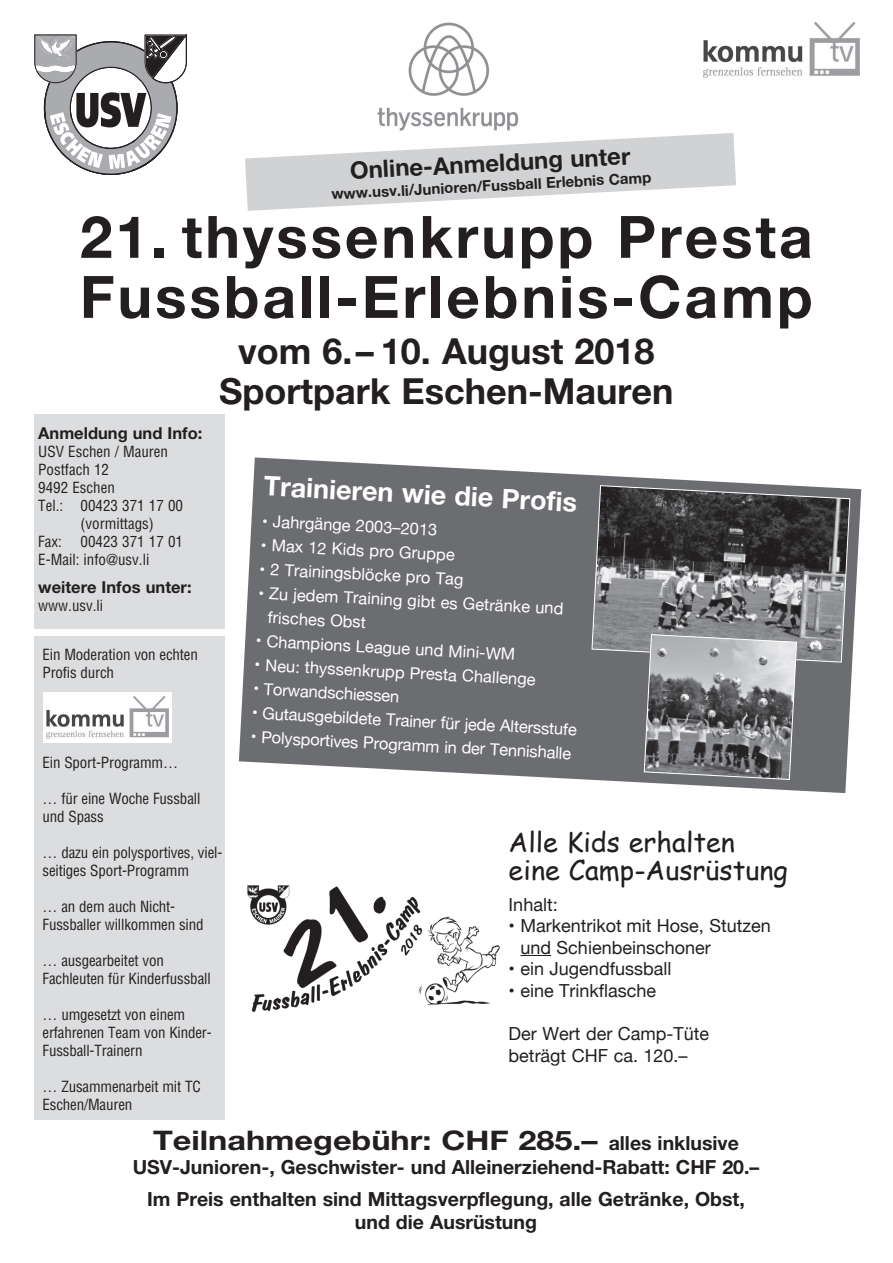
<style>
.page{position:relative;width:893px;height:1263px;background:#fff}
.page>*{position:absolute;margin:0;border:0;box-sizing:border-box;transform-origin:0 0}
.t1{font:700 58.5px/60px "Helvetica Neue";letter-spacing:.05em;color:#231f20}
.t2{font:700 36px/40.5px "Helvetica Neue";color:#231f20;text-align:center}
.t3{font:700 27px "Helvetica Neue";color:#231f20;scale:1.2 1}
.t4{font:27px/28.5px "Comic Sans MS";color:#231f20}
.t5{font:700 27px "Helvetica Neue";color:#fff}
.t6{font:700 24px "Helvetica Neue";color:#231f20}
.t7{font:700 19.5px/32px "Helvetica Neue";color:#231f20;text-align:center}
.t8{font:18px/21.6px "Helvetica Neue";color:#231f20}
.t9{font:16.5px/24px "Helvetica Neue";color:#fff}
.t10{font:700 16.5px "Helvetica Neue";color:#231f20}
.t11{font:condensed 15px/18px "Helvetica";letter-spacing:-.01em;color:#231f20}
.t12{font:700 15px "Helvetica Neue";color:#231f20}
.s1{font-size:19.5px}
</style>
<div class="page">
<svg style="left:35px;top:33px;width:152px;height:142px"></svg>
<div style="left:34px;top:414px;width:190px;height:214px;background:#dcdddf"></div>
<div style="left:34px;top:636px;width:190px;height:484px;background:#dcdddf"></div>
<svg style="left:239px;top:457px;width:622px;height:336px;fill:#6c6d70"></svg>
<svg style="left:591px;top:485px;width:260px;height:178px;background:#616163"></svg>
<hr style="left:520px;top:955px;width:31px;height:1px;background:#231f20">
<img style="left:247px;top:885px;width:253px;height:127px">
<svg style="left:245px;top:133px;width:491px;height:78px"></svg>
<img style="left:373px;top:22px;width:146px;height:113px">
<svg style="left:643px;top:634px;width:154px;height:146px;background:#898a8c"></svg>
<div style="left:43px;top:692px;width:129px;height:51px;background:#fff"></div>
<img style="left:46px;top:696px;width:122px;height:43px">
<img style="left:704px;top:23px;width:155px;height:54px">
<h3 class="t6" style="left:349px;top:155px;width:282px;rotate:-3deg">Online-Anmeldung unter</h3>
<p class="t12" style="left:331px;top:185px;width:322px;rotate:-3deg">www.usv.li/Junioren/Fussball Erlebnis Camp</p>
<h1 class="t1" style="left:80px;top:206px;width:734px">21. thyssenkrupp Presta<br>Fussball-Erlebnis-Camp</h1>
<h2 class="t2" style="left:219px;top:330px;width:456px">vom 6.– 10. August 2018<br>Sportpark Eschen-Mauren</h2>
<p class="t10" style="left:38px;top:423px;width:166px">Anmeldung und Info:</p>
<p class="t11" style="left:38px;top:442px;width:131px">USV Eschen / Mauren</p>
<p class="t11" style="left:38px;top:460px;width:72px">Postfach 12</p>
<p class="t11" style="left:38px;top:478px;width:78px">9492 Eschen</p>
<p class="t11" style="left:38px;top:496px;width:146px">Tel.: 00423 371 17 00</p>
<p class="t11" style="left:81px;top:514px;width:75px">(vormittags)</p>
<p class="t11" style="left:38px;top:532px;width:146px">Fax: 00423 371 17 01</p>
<p class="t11" style="left:38px;top:550px;width:113px">E-Mail: info@usv.li</p>
<p class="t10" style="left:38px;top:577px;width:155px">weitere Infos unter:</p>
<p class="t11" style="left:38px;top:597px;width:66px">www.usv.li</p>
<p class="t11" style="left:43px;top:645px;width:157px">Ein Moderation von echten<br>Profis durch</p>
<p class="t11" style="left:43px;top:753px;width:137px">Ein Sport-Programm…</p>
<p class="t11" style="left:43px;top:789px;width:159px">… für eine Woche Fussball und Spass</p>
<p class="t11" style="left:43px;top:843px;width:181px">… dazu ein polysportives, viel&shy;seitiges Sport-Programm</p>
<p class="t11" style="left:43px;top:897px;width:163px">… an dem auch Nicht-<br>Fussballer willkommen sind</p>
<p class="t11" style="left:43px;top:951px;width:170px">… ausgearbeitet von<br>Fachleuten für Kinderfussball</p>
<p class="t11" style="left:43px;top:1005px;width:171px">… umgesetzt von einem erfahrenen Team von Kinder-<br>Fussball-Trainern</p>
<p class="t11" style="left:43px;top:1077px;width:160px">… Zusammenarbeit mit TC<br>Eschen/Mauren</p>
<h3 class="t5" style="left:265px;top:469px;width:315px;rotate:3deg">Trainieren wie die Profis</h3>
<p class="t9" style="left:263px;top:510px;width:177px;rotate:3deg">• Jahrgänge 2003–2013</p>
<p class="t9" style="left:261px;top:534px;width:196px;rotate:3deg">• Max 12 Kids pro Gruppe</p>
<p class="t9" style="left:260px;top:558px;width:206px;rotate:3deg">• 2 Trainingsblöcke pro Tag</p>
<p class="t9" style="left:270px;top:582px;width:296px;text-indent:-11px;rotate:3deg">• Zu jedem Training gibt es Getränke und frisches Obst</p>
<p class="t9" style="left:256px;top:629px;width:261px;rotate:3deg">• Champions League und Mini-WM</p>
<p class="t9" style="left:255px;top:653px;width:283px;rotate:3deg">• Neu: thyssenkrupp Presta Challenge</p>
<p class="t9" style="left:254px;top:677px;width:148px;rotate:3deg">• Torwandschiessen</p>
<p class="t9" style="left:253px;top:701px;width:327px;rotate:3deg">• Gutausgebildete Trainer für jede Altersstufe</p>
<p class="t9" style="left:251px;top:725px;width:322px;rotate:3deg">• Polysportives Programm in der Tennishalle</p>
<h3 class="t4" style="left:509px;top:827px;width:281px">Alle Kids erhalten eine Camp-Ausrüstung</h3>
<p class="t8" style="left:509px;top:894px;width:51px">Inhalt:</p>
<p class="t8" style="left:520px;top:916px;width:252px;text-indent:-12px">• Markentrikot mit Hose, Stutzen und Schienbeinschoner</p>
<p class="t8" style="left:509px;top:959px;width:164px">• ein Jugendfussball</p>
<p class="t8" style="left:509px;top:981px;width:149px">• eine Trinkflasche</p>
<p class="t8" style="left:509px;top:1024px;width:202px">Der Wert der Camp-Tüte beträgt CHF ca. 120.–</p>
<h3 class="t3" style="left:153px;top:1124px;width:490px">Teilnahmegebühr: CHF 285.– <span class="s1">alles inklusive</span></h3>
<h3 class="t7" style="left:133px;top:1150px;width:628px">USV-Junioren-, Geschwister- und Alleinerziehend-Rabatt: CHF 20.–<br>Im Preis enthalten sind Mittagsverpflegung, alle Getränke, Obst,</h3>
<h3 class="t7" style="left:355px;top:1205px;width:184px">und die Ausrüstung</h3>
</div>
